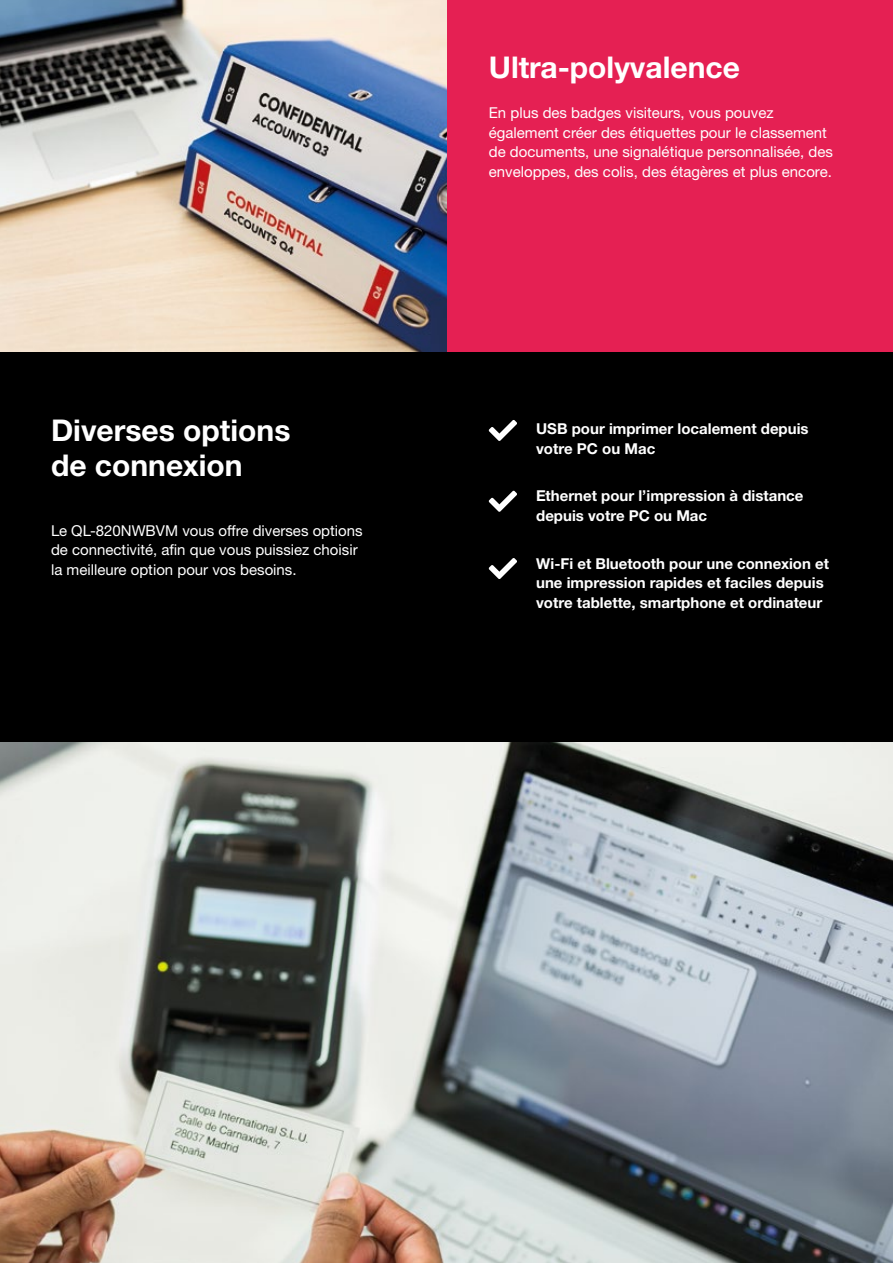
<style>
.page{position:relative;width:893px;height:1263px;background:#fff}
.page>*{position:absolute;margin:0;border:0;box-sizing:border-box;transform-origin:0 0}
.t1{font:700 30px/34.5px "Helvetica Neue LTW1 G";color:#fff}
.t2{font:15px/19.5px "Helvetica Neue LTW1 G";color:#fff}
.t3{font:700 15px/19.5px "Helvetica Neue LTW1 G";color:#fff}
</style>
<div class="page">
<div style="left:0;top:352px;width:893px;height:390px;background:#000"></div>
<div style="left:446px;top:0;width:447px;height:352px;background:#e52053"></div>
<img style="left:0;top:0;width:446px;height:352px">
<img style="left:0;top:742px;width:893px;height:521px">
<svg style="left:489px;top:420px;width:28px;height:21px"></svg>
<svg style="left:489px;top:491px;width:28px;height:21px"></svg>
<svg style="left:489px;top:558px;width:28px;height:21px"></svg>
<h1 class="t1" style="left:489px;top:50px;width:253px">Ultra-polyvalence</h1>
<p class="t2" style="left:489px;top:103px;width:346px">En plus des badges visiteurs, vous pouvez également créer des étiquettes pour le classement de documents, une signalétique personnalisée, des enveloppes, des colis, des étagères et plus encore.</p>
<h1 class="t1" style="left:51px;top:413px;width:241px">Diverses options de connexion</h1>
<p class="t3" style="left:536px;top:419px;width:274px">USB pour imprimer localement depuis votre PC ou Mac</p>
<p class="t3" style="left:536px;top:486px;width:269px">Ethernet pour l’impression à distance depuis votre PC ou Mac</p>
<p class="t2" style="left:51px;top:520px;width:313px">Le QL-820NWBVM vous offre diverses options de connectivité, afin que vous puissiez choisir la meilleure option pour vos besoins.</p>
<p class="t3" style="left:536px;top:553px;width:294px">Wi-Fi et Bluetooth pour une connexion et une impression rapides et faciles depuis votre tablette, smartphone et ordinateur</p>
</div>
